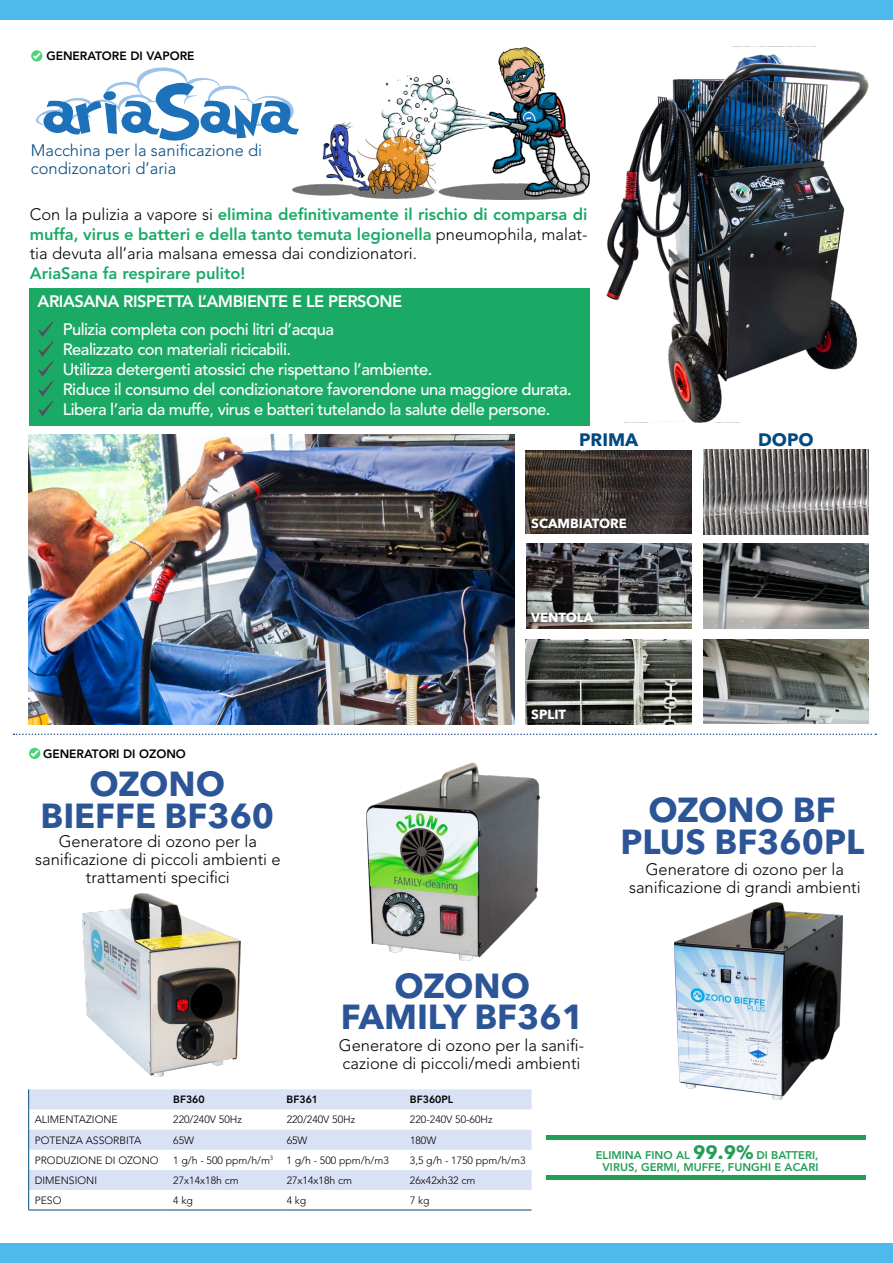
<style>
.page{position:relative;width:893px;height:1263px;background:#fff}
.page>*{position:absolute;margin:0;border:0;box-sizing:border-box;transform-origin:0 0}
.t1{font:700 34.5px/31.5px "Avenir Next LT Pro";color:#2b5597;text-align:center}
.t2{font:700 17.85px "Avenir Next LT Pro";color:#004a81}
.t3{font:500 16.5px/19.8px "Avenir LT Std";letter-spacing:-.03em;color:#fff}
.t4{font:800 16.5px/19.8px "Avenir LT Std";color:#1baa66;text-align:justify}
.t5{font:300 16.5px/18px "Avenir LT Std";color:#020203;text-align:center}
.t6{font:300 16.5px/18px "Avenir LT Std";color:#004b82}
.t7{font:800 16.5px "Avenir LT Std";letter-spacing:-.03em;color:#fff}
.t8{font:700 13.05px "Avenir Next LT Pro";color:#fff}
.t9{font:800 12px "Avenir LT Std";color:#000}
.t10{font:800 11.1px/12.1px "Avenir LT Std";color:#239e56;text-align:center}
.t11{font:300 10.5px "Avenir LT Std";color:#000}
.t12{font:800 10.5px "Avenir LT Std";color:#000}
.s1{font-weight:300;color:#000}
.s2{font-family:"Avenir Next LT Pro";font-weight:700;font-size:19.2px}
</style>
<div class="page">
<div style="left:0;top:0;width:893px;height:19px;background:#4cbbec"></div>
<div style="left:0;top:1244px;width:893px;height:19px;background:#4cbbec"></div>
<img style="left:606px;top:54px;width:263px;height:369px">
<svg style="left:31px;top:50px;width:11px;height:12px"></svg>
<svg style="left:33px;top:53px;width:8px;height:6px"></svg>
<svg style="left:36px;top:68px;width:256px;height:73px"></svg>
<img style="left:526px;top:451px;width:165px;height:83px">
<img style="left:703px;top:450px;width:166px;height:84px">
<img style="left:526px;top:544px;width:166px;height:85px">
<img style="left:703px;top:544px;width:166px;height:85px">
<img style="left:526px;top:639px;width:165px;height:85px">
<img style="left:703px;top:639px;width:166px;height:85px">
<div style="left:29px;top:288px;width:561px;height:137px;background:#1baa66"></div>
<svg style="left:38px;top:322px;width:16px;height:94px"></svg>
<img style="left:292px;top:47px;width:298px;height:153px">
<div style="left:29px;top:748px;width:11px;height:11px;background:#4bd37b;border-radius:50%"></div>
<svg style="left:31px;top:750px;width:8px;height:7px"></svg>
<img style="left:82px;top:893px;width:159px;height:184px">
<img style="left:675px;top:903px;width:167px;height:196px">
<img style="left:366px;top:762px;width:175px;height:199px">
<img style="left:29px;top:434px;width:486px;height:290px">
<svg style="left:14px;top:733px;width:862px;height:2px"></svg>
<svg style="left:29px;top:1089px;width:502px;height:101px;fill:#d9e1f4"></svg>
<svg style="left:28px;top:1089px;width:1px;height:121px"></svg>
<hr style="left:28px;top:1210px;width:139px;height:1px;background:#004a81">
<hr style="left:167px;top:1210px;width:114px;height:1px;background:#004a81">
<hr style="left:281px;top:1210px;width:123px;height:1px;background:#004a81">
<hr style="left:404px;top:1210px;width:127px;height:1px;background:#004a81">
<hr style="left:546px;top:1135px;width:319px;height:4px;background:#239e56">
<div style="left:546px;top:1175px;width:319px;height:5px;background:#239e56"></div>
<p class="t9" style="left:46px;top:49px;width:150px">GENERATORE DI VAPORE</p>
<p class="t6" style="left:31px;top:141px;width:233px">Macchina per la sanificazione di condizonatori d’aria</p>
<p class="t4" style="left:30px;top:204px;width:559px"><span class="s1">Con la pulizia a vapore si</span> elimina definitivamente il rischio di comparsa di muffa, virus e batteri e della tanto temuta legionella <span class="s1">pneumophila, malat&shy;tia devuta all’aria malsana emessa dai condizionatori.</span></p>
<p class="t4" style="left:30px;top:264px;width:217px">AriaSana fa respirare pulito!</p>
<p class="t7" style="left:38px;top:292px;width:366px">ARIASANA RISPETTA L’AMBIENTE E LE PERSONE</p>
<p class="t3" style="left:63px;top:320px;width:510px">Pulizia completa con pochi litri d’acqua<br>Realizzato con materiali ricicabili.<br>Utilizza detergenti atossici che rispettano l’ambiente.<br>Riduce il consumo del condizionatore favorendone una maggiore durata.<br>Libera l’aria da muffe, virus e batteri tutelando la salute delle persone.</p>
<p class="t2" style="left:579px;top:429px;width:61px">PRIMA</p>
<p class="t8" style="left:531px;top:515px;width:97px">SCAMBIATORE</p>
<p class="t8" style="left:531px;top:609px;width:64px">VENTOLA</p>
<p class="t9" style="left:43px;top:746px;width:144px">GENERATORI DI OZONO</p>
<p class="t8" style="left:531px;top:706px;width:36px">SPLIT</p>
<p class="t2" style="left:758px;top:429px;width:57px">DOPO</p>
<h1 class="t1" style="left:40px;top:768px;width:235px">OZONO<br>BIEFFE BF360</h1>
<p class="t5" style="left:35px;top:832px;width:247px">Generatore di ozono per la sanificazione di piccoli ambienti e trattamenti specifici</p>
<h1 class="t1" style="left:621px;top:794px;width:245px">OZONO BF<br>PLUS BF360PL</h1>
<p class="t5" style="left:629px;top:860px;width:233px">Generatore di ozono per la sanificazione di grandi ambienti</p>
<h1 class="t1" style="left:341px;top:970px;width:245px">OZONO<br>FAMILY BF361</h1>
<p class="t5" style="left:339px;top:1036px;width:247px;text-align:left">Generatore di ozono per la sanifi&shy;cazione di piccoli/medi ambienti</p>
<p class="t12" style="left:173px;top:1093px;width:33px">BF360</p>
<p class="t12" style="left:287px;top:1093px;width:33px">BF361</p>
<p class="t12" style="left:410px;top:1093px;width:45px">BF360PL</p>
<p class="t11" style="left:35px;top:1114px;width:85px">ALIMENTAZIONE</p>
<p class="t11" style="left:173px;top:1114px;width:70px">220/240V 50Hz</p>
<p class="t11" style="left:287px;top:1114px;width:70px">220/240V 50Hz</p>
<p class="t11" style="left:410px;top:1114px;width:84px">220-240V 50-60Hz</p>
<p class="t11" style="left:35px;top:1134px;width:108px">POTENZA ASSORBITA</p>
<p class="t11" style="left:173px;top:1134px;width:22px">65W</p>
<p class="t11" style="left:287px;top:1134px;width:22px">65W</p>
<p class="t11" style="left:410px;top:1134px;width:28px">180W</p>
<p class="t11" style="left:35px;top:1154px;width:125px">PRODUZIONE DI OZONO</p>
<p class="t11" style="left:173px;top:1154px;width:101px">1 g/h - 500 ppm/h/m<sup>3</sup></p>
<p class="t11" style="left:287px;top:1154px;width:104px">1 g/h - 500 ppm/h/m3</p>
<p class="t11" style="left:410px;top:1154px;width:117px">3,5 g/h - 1750 ppm/h/m3</p>
<p class="t11" style="left:35px;top:1174px;width:64px">DIMENSIONI</p>
<p class="t11" style="left:173px;top:1174px;width:67px">27x14x18h cm</p>
<p class="t11" style="left:287px;top:1174px;width:67px">27x14x18h cm</p>
<p class="t11" style="left:410px;top:1174px;width:67px">26x42xh32 cm</p>
<p class="t11" style="left:35px;top:1194px;width:28px">PESO</p>
<p class="t11" style="left:173px;top:1194px;width:21px">4 kg</p>
<p class="t11" style="left:287px;top:1194px;width:21px">4 kg</p>
<p class="t11" style="left:410px;top:1194px;width:21px">7 kg</p>
<p class="t10" style="left:596px;top:1149px;width:224px">ELIMINA FINO AL <span class="s2">99.9%</span> DI BATTERI,<br>VIRUS, GERMI, MUFFE, FUNGHI E ACARI</p>
</div>
